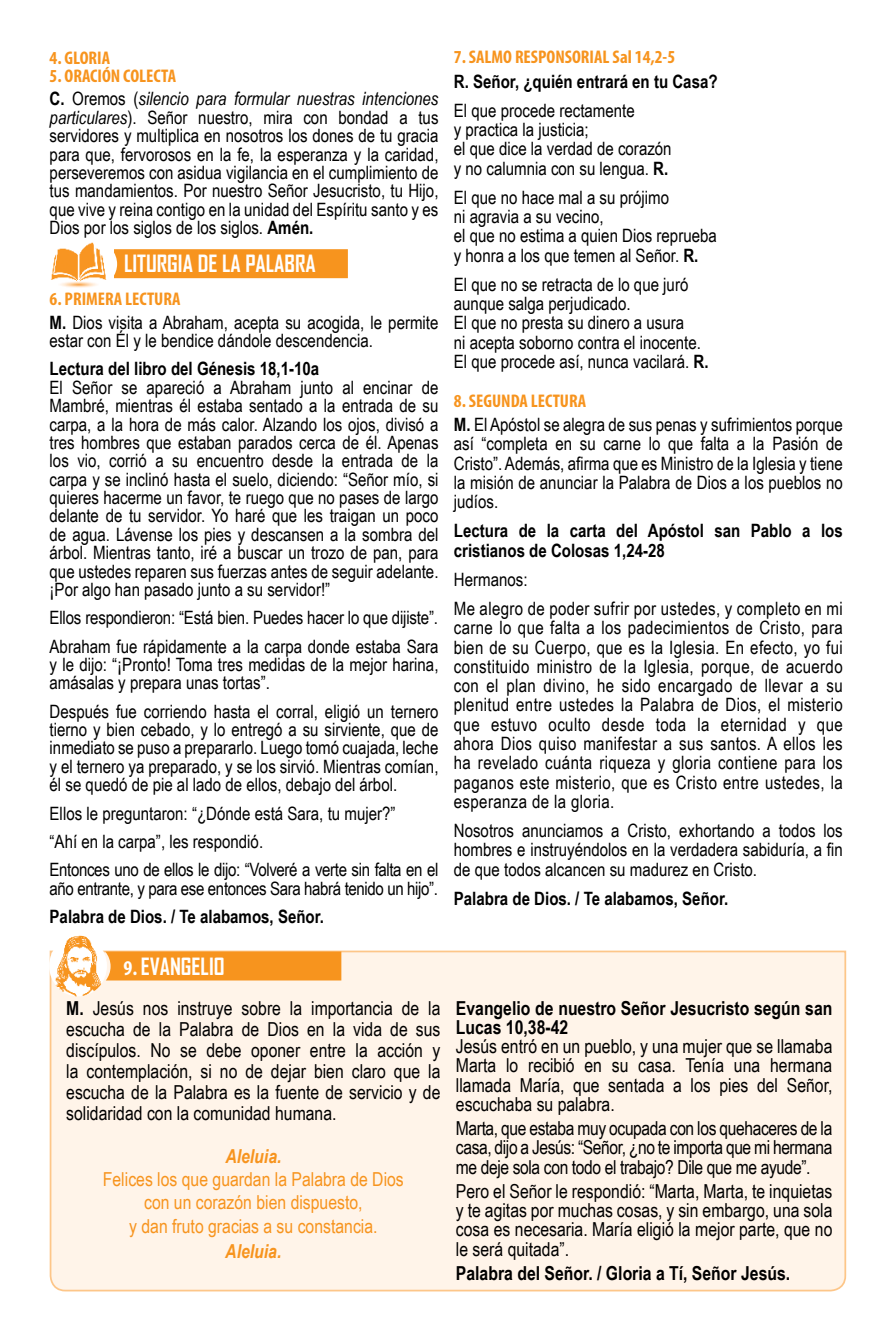
<style>
.page{position:relative;width:893px;height:1340px;background:#fff}
.page>*{position:absolute;margin:0;border:0;box-sizing:border-box;transform-origin:0 0}
.t1{font:700 22.75px "Agency FB";color:#fff}
.t2{font:19.25px/19.2px "Arial Narrow";color:#000;text-align:justify}
.t3{font:700 19.25px/19.2px "Arial Narrow";color:#000}
.t4{font:19.25px/22.8px "Arial Narrow";color:#f7941e;text-align:center}
.t5{font:italic 700 19.25px "Arial Narrow";color:#f7941e}
.t6{font:18.38px/19.2px "Arial Narrow";color:#000}
.t7{font:700 18.38px/19.2px "Arial Narrow";color:#000}
.t8{font:700 condensed 18.38px "Myriad Pro";color:#f7941e}
.t9{font:18.38px/29.2px "Arial Narrow";letter-spacing:.02em;color:#000}
.t10{font:18.38px "Arial Narrow";letter-spacing:-.02em;color:#000}
.s1{font-weight:700}
.s2{font-style:italic}
.s3{font-family:"Myriad Pro";font-stretch:condensed;font-size:21px}
</style>
<div class="page">
<div style="left:114px;top:249px;width:234px;height:29px;background:#f7941e"></div>
<img style="left:50px;top:242px;width:57px;height:46px">
<div style="left:49px;top:950px;width:798px;height:342px;background:#fff4e9"></div>
<div style="left:107px;top:951px;width:234px;height:29px;background:#f7941e"></div>
<img style="left:49px;top:935px;width:58px;height:61px">
<p class="t8" style="left:50px;top:46px;width:62px">4. GLORIA</p>
<p class="t8" style="left:50px;top:64px;width:128px">5. ORACIÓN COLECTA</p>
<p class="t6" style="left:50px;top:89px;width:390px;line-height:18.4px;text-align:justify"><span class="s1">C.</span> Oremos (<span class="s2">silencio para formular nuestras intenciones particulares</span>). Señor nuestro, mira con bondad a tus servidores y multiplica en nosotros los dones de tu gracia para que, fervorosos en la fe, la esperanza y la caridad, perseveremos con asidua vigilancia en el cumplimiento de tus mandamientos. Por nuestro Señor Jesucristo, tu Hijo, que vive y reina contigo en la unidad del Espíritu santo y es Dios por los siglos de los siglos. <span class="s1">Amén.</span></p>
<p class="t1" style="left:124px;top:249px;width:193px">LITURGIA DE LA PALABRA</p>
<p class="t8" style="left:50px;top:288px;width:132px">6. PRIMERA LECTURA</p>
<p class="t6" style="left:50px;top:312px;width:390px;line-height:18.4px"><span class="s1">M.</span> Dios visita a Abraham, acepta su acogida, le permite estar con Él y le bendice dándole descendencia.</p>
<p class="t7" style="left:50px;top:358px;width:271px">Lectura del libro del Génesis 18,1-10a</p>
<p class="t6" style="left:50px;top:377px;width:390px;line-height:18.4px;text-align:justify">El Señor se apareció a Abraham junto al encinar de Mambré, mientras él estaba sentado a la entrada de su carpa, a la hora de más calor. Alzando los ojos, divisó a tres hombres que estaban parados cerca de él. Apenas los vio, corrió a su encuentro desde la entrada de la carpa y se inclinó hasta el suelo, diciendo: “Señor mío, si quieres hacerme un favor, te ruego que no pases de largo delante de tu servidor. Yo haré que les traigan un poco de agua. Lávense los pies y descansen a la sombra del árbol. Mientras tanto, iré a buscar un trozo de pan, para que ustedes reparen sus fuerzas antes de seguir adelante. ¡Por algo han pasado junto a su servidor!”</p>
<p class="t6" style="left:50px;top:603px;width:390px;line-height:28.3px">Ellos respondieron: “Está bien. Puedes hacer lo que dijiste”.<br>Abraham fue rápidamente a la carpa donde estaba Sara</p>
<p class="t6" style="left:50px;top:654px;width:390px;line-height:18.4px">y le dijo: “¡Pronto! Toma tres medidas de la mejor harina, amásalas y prepara unas tortas”.</p>
<p class="t6" style="left:50px;top:701px;width:390px;line-height:18.4px;text-align:justify">Después fue corriendo hasta el corral, eligió un ternero tierno y bien cebado, y lo entregó a su sirviente, que de inmediato se puso a prepararlo. Luego tomó cuajada, leche y el ternero ya preparado, y se los sirvió. Mientras comían, él se quedó de pie al lado de ellos, debajo del árbol.</p>
<p class="t6" style="left:50px;top:798px;width:390px;line-height:28.3px">Ellos le preguntaron: “¿Dónde está Sara, tu mujer?”<br>“Ahí en la carpa”, les respondió.<br>Entonces uno de ellos le dijo: “Volveré a verte sin falta en el</p>
<p class="t10" style="left:50px;top:874px;width:390px">año entrante, y para ese entonces Sara habrá tenido un hijo”.</p>
<p class="t7" style="left:50px;top:905px;width:276px">Palabra de Dios. / Te alabamos, Señor.</p>
<p class="t1" style="left:124px;top:952px;width:103px"><span class="s3">9.</span> EVANGELIO</p>
<p class="t2" style="left:66px;top:996px;width:376px;line-height:21px"><span class="s1">M.</span> Jesús nos instruye sobre la importancia de la escucha de la Palabra de Dios en la vida de sus discípulos. No se debe oponer entre la acción y la contemplación, si no de dejar bien claro que la escucha de la Palabra es la fuente de servicio y de solidaridad con la comunidad humana.</p>
<p class="t5" style="left:225px;top:1142px;width:58px">Aleluia.</p>
<p class="t4" style="left:103px;top:1167px;width:302px">Felices los que guardan la Palabra de Dios con un corazón bien dispuesto,</p>
<p class="t4" style="left:129px;top:1214px;width:250px">y dan fruto gracias a su constancia.</p>
<p class="t5" style="left:225px;top:1236px;width:58px">Aleluia.</p>
<p class="t8" style="left:454px;top:46px;width:223px">7. SALMO RESPONSORIAL Sal 14,2-5</p>
<p class="t7" style="left:454px;top:71px;width:265px">R. Señor, ¿quién entrará en tu Casa?</p>
<p class="t6" style="left:454px;top:100px;width:219px">El que procede rectamente<br>y practica la justicia;<br>el que dice la verdad de corazón y no calumnia con su lengua. <span class="s1">R.</span></p>
<p class="t6" style="left:454px;top:187px;width:265px">El que no hace mal a su prójimo<br>ni agravia a su vecino,<br>el que no estima a quien Dios reprueba y honra a los que temen al Señor. <span class="s1">R.</span></p>
<p class="t6" style="left:454px;top:274px;width:256px">El que no se retracta de lo que juró aunque salga perjudicado.<br>El que no presta su dinero a usura<br>ni acepta soborno contra el inocente.<br>El que procede así, nunca vacilará. <span class="s1">R.</span></p>
<p class="t8" style="left:454px;top:389px;width:134px">8. SEGUNDA LECTURA</p>
<p class="t6" style="left:454px;top:414px;width:390px;text-align:justify"><span class="s1">M.</span> El Apóstol se alegra de sus penas y sufrimientos porque así “completa en su carne lo que falta a la Pasión de Cristo”. Además, afirma que es Ministro de la Iglesia y tiene la misión de anunciar la Palabra de Dios a los pueblos no judíos.</p>
<p class="t7" style="left:454px;top:520px;width:390px">Lectura de la carta del Apóstol san Pablo a los cristianos de Colosas 1,24-28</p>
<p class="t9" style="left:454px;top:564px;width:390px">Hermanos:<br>Me alegro de poder sufrir por ustedes, y completo en mi</p>
<p class="t6" style="left:454px;top:617px;width:390px;text-align:justify">carne lo que falta a los padecimientos de Cristo, para bien de su Cuerpo, que es la Iglesia. En efecto, yo fui constituido ministro de la Iglesia, porque, de acuerdo con el plan divino, he sido encargado de llevar a su plenitud entre ustedes la Palabra de Dios, el misterio que estuvo oculto desde toda la eternidad y que ahora Dios quiso manifestar a sus santos. A ellos les ha revelado cuánta riqueza y gloria contiene para los paganos este misterio, que es Cristo entre ustedes, la esperanza de la gloria.</p>
<p class="t6" style="left:454px;top:820px;width:390px;text-align:justify">Nosotros anunciamos a Cristo, exhortando a todos los hombres e instruyéndolos en la verdadera sabiduría, a fin de que todos alcancen su madurez en Cristo.</p>
<p class="t7" style="left:454px;top:887px;width:276px">Palabra de Dios. / Te alabamos, Señor.</p>
<p class="t3" style="left:456px;top:997px;width:378px">Evangelio de nuestro Señor Jesucristo según san<br>Lucas 10,38-42</p>
<p class="t2" style="left:456px;top:1036px;width:378px">Jesús entró en un pueblo, y una mujer que se llamaba Marta lo recibió en su casa. Tenía una hermana llamada María, que sentada a los pies del Señor, escuchaba su palabra.</p>
<p class="t2" style="left:456px;top:1117px;width:378px">Marta, que estaba muy ocupada con los quehaceres de la casa, dijo a Jesús: “Señor, ¿no te importa que mi hermana me deje sola con todo el trabajo? Dile que me ayude”.</p>
<p class="t2" style="left:456px;top:1180px;width:378px">Pero el Señor le respondió: “Marta, Marta, te inquietas y te agitas por muchas cosas, y sin embargo, una sola cosa es necesaria. María eligió la mejor parte, que no le será quitada”.</p>
<p class="t3" style="left:456px;top:1262px;width:336px">Palabra del Señor. / Gloria a Tí, Señor Jesús.</p>
</div>
